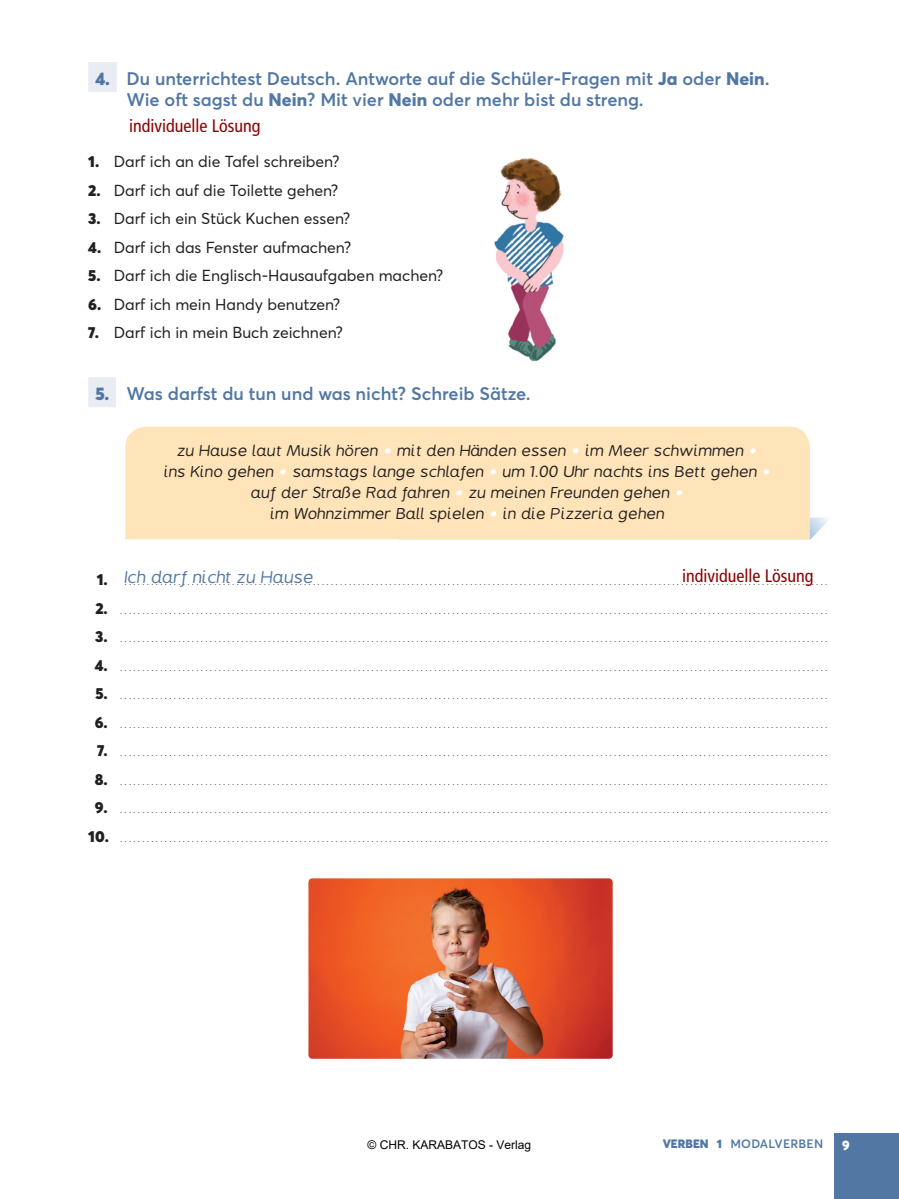
<style>
.page{position:relative;width:899px;height:1199px;background:#fff}
.page>*{position:absolute;margin:0;border:0;box-sizing:border-box;transform-origin:0 0}
.t1{font:600 18px/21px "Averta Std";color:#5177a3}
.Lösungen{font:condensed 18px "Frutiger LT Std";color:#8b0202}
.t2{font:100 16.5px "Averta Std";color:#231f20}
.t3{font:italic 16.2px "B Preplay";color:#5177a3;scale:1.11 1}
.t4{font:15.75px "Averta Std";color:#231f20}
.t5{font:italic 14.85px/21px "B Preplay";color:#231f20;text-align:center;scale:1.11 1}
.t6{font:900 13.5px "Averta Std";color:#fff}
.t7{font:12px "Arial";color:#000}
.t8{font:600 12px "Averta Std";letter-spacing:.015em;color:#5177a3}
.s1{font-weight:900}
.s2{font-weight:800}
.s3{color:#fff}
.s4{font-weight:900;font-size:15.75px}
</style>
<div class="page">
<div style="left:833px;top:1133px;width:65px;height:65px;background:#5177a3"></div>
<div style="left:88px;top:62px;width:29px;height:30px;background:#e9ecf3"></div>
<div style="left:88px;top:377px;width:28px;height:30px;background:#e9ecf3"></div>
<svg style="left:809px;top:517px;width:20px;height:22px"></svg>
<div style="left:125px;top:426px;width:684px;height:113px;background:#fee4b8"></div>
<img style="left:308px;top:878px;width:304px;height:180px">
<img style="left:494px;top:157px;width:70px;height:205px">
<p class="t1" style="left:126px;top:67px;width:644px;text-indent:-31px"><span class="s1">4.</span> Du unterrichtest Deutsch. Antworte auf die Schüler-Fragen mit <span class="s2">Ja</span> oder <span class="s2">Nein</span>.<br>Wie oft sagst du <span class="s2">Nein</span>? Mit vier <span class="s2">Nein</span> oder mehr bist du streng.</p>
<p class="Lösungen" style="left:129px;top:115px;width:133px">individuelle Lösung</p>
<p class="t4" style="left:88px;top:151px;width:252px"><span class="s1">1.</span> Darf ich an die Tafel schreiben?</p>
<p class="t4" style="left:88px;top:179px;width:251px"><span class="s1">2.</span> Darf ich auf die Toilette gehen?</p>
<p class="t4" style="left:88px;top:208px;width:263px"><span class="s1">3.</span> Darf ich ein Stück Kuchen essen?</p>
<p class="t4" style="left:88px;top:236px;width:264px"><span class="s1">4.</span> Darf ich das Fenster aufmachen?</p>
<p class="t4" style="left:88px;top:265px;width:356px"><span class="s1">5.</span> Darf ich die Englisch-Hausaufgaben machen?</p>
<p class="t4" style="left:88px;top:293px;width:253px"><span class="s1">6.</span> Darf ich mein Handy benutzen?</p>
<p class="t4" style="left:88px;top:322px;width:256px"><span class="s1">7.</span> Darf ich in mein Buch zeichnen?</p>
<p class="t1" style="left:96px;top:382px;width:436px"><span class="s1">5.</span> Was darfst du tun und was nicht? Schreib Sätze.</p>
<p class="t5" style="left:164px;top:440px;width:548px">zu Hause laut Musik hören <span class="s3">•</span> mit den Händen essen <span class="s3">•</span> im Meer schwimmen <span class="s3">•<br></span>ins Kino gehen <span class="s3">•</span> samstags lange schlafen <span class="s3">•</span> um 1.00 Uhr nachts ins Bett gehen <span class="s3">• </span>auf der Straße Rad fahren <span class="s3">•</span> zu meinen Freunden gehen <span class="s3">•<br></span>im Wohnzimmer Ball spielen <span class="s3">•</span> in die Pizzeria gehen</p>
<p class="t3" style="left:125px;top:566px;width:172px">Ich darf nicht zu Hause</p>
<p class="Lösungen" style="left:682px;top:565px;width:133px">individuelle Lösung</p>
<p class="t2" style="left:97px;top:568px;width:732px"><span class="s4">1.</span> .............................................................................................................................................................</p>
<p class="t2" style="left:95px;top:596px;width:733px"><span class="s4">2.</span> ..............................................................................................................................................................</p>
<p class="t2" style="left:95px;top:625px;width:733px"><span class="s4">3.</span> ..............................................................................................................................................................</p>
<p class="t2" style="left:95px;top:653px;width:734px"><span class="s4">4.</span> ..............................................................................................................................................................</p>
<p class="t2" style="left:95px;top:682px;width:733px"><span class="s4">5.</span> ..............................................................................................................................................................</p>
<p class="t2" style="left:95px;top:710px;width:734px"><span class="s4">6.</span> ..............................................................................................................................................................</p>
<p class="t2" style="left:97px;top:739px;width:732px"><span class="s4">7.</span> ..............................................................................................................................................................</p>
<p class="t2" style="left:95px;top:767px;width:734px"><span class="s4">8.</span> ..............................................................................................................................................................</p>
<p class="t2" style="left:95px;top:796px;width:734px"><span class="s4">9.</span> ..............................................................................................................................................................</p>
<p class="t2" style="left:88px;top:824px;width:740px"><span class="s4">10.</span> ..............................................................................................................................................................</p>
<p class="t7" style="left:367px;top:1136px;width:165px">© CHR. KARABATOS - Verlag</p>
<p class="t8" style="left:662px;top:1134px;width:162px"><span class="s1">VERBEN 1</span> ΜODALVERBEN</p>
<p class="t6" style="left:841px;top:1134px;width:9px">9</p>
</div>
